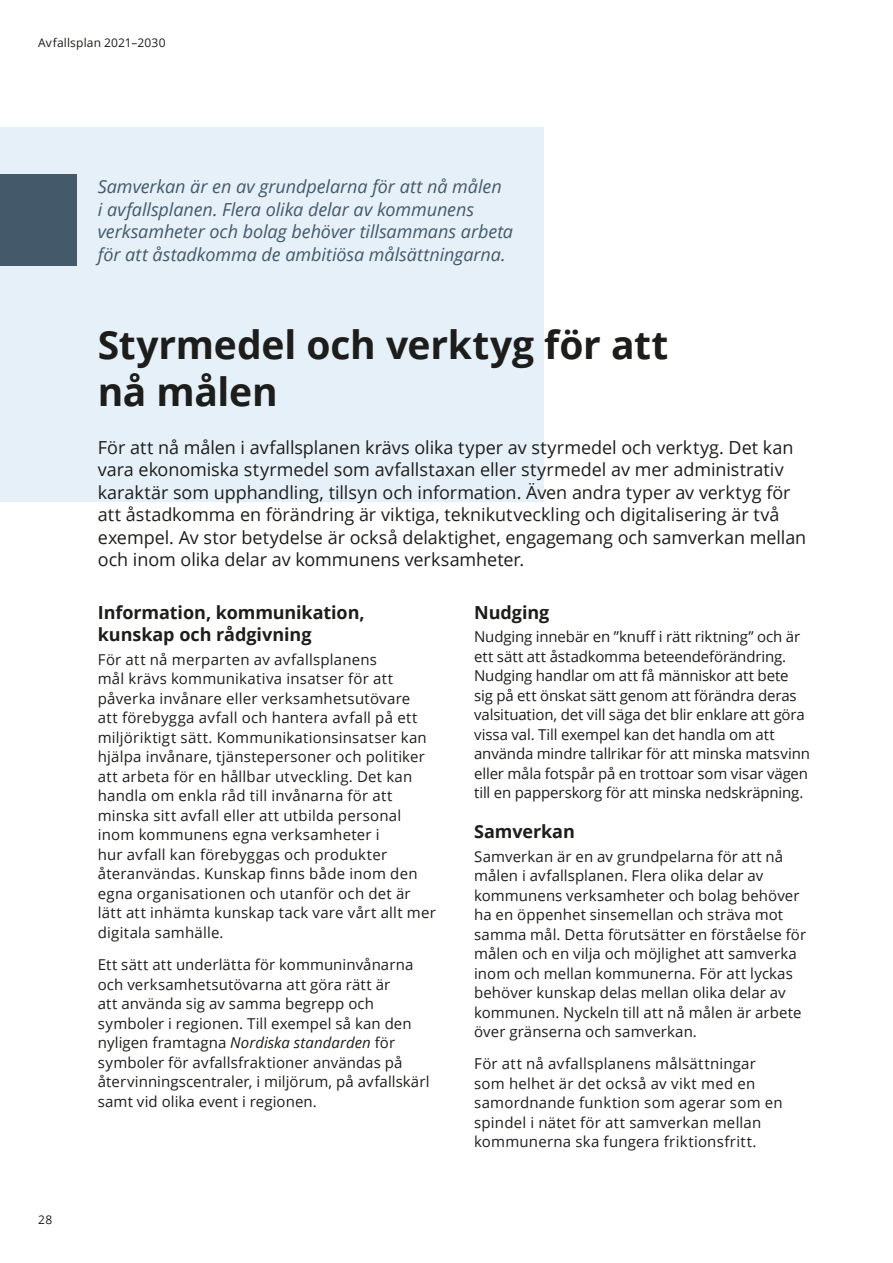
<style>
.page{position:relative;width:893px;height:1263px;background:#fff}
.page>*{position:absolute;margin:0;border:0;box-sizing:border-box;transform-origin:0 0}
.t1{font:700 39px/46.8px "Open Sans";letter-spacing:-.005em;color:#1d1d1b}
.t2{font:18px/22.5px "Open Sans";letter-spacing:-.005em;color:#1d1d1b}
.t3{font:italic 18px/22.5px "Open Sans";letter-spacing:-.005em;color:#44596a}
.t4{font:700 18px/22.5px "Open Sans";letter-spacing:-.005em;color:#1d1d1b}
.t5{font:15px/19.5px "Open Sans";letter-spacing:.01em;color:#1d1d1b}
.t6{font:15px/19.5px "Open Sans";letter-spacing:-.01em;color:#1d1d1b}
.t7{font:12px "Open Sans";letter-spacing:.015em;color:#1d1d1b}
.s1{font-style:italic}
</style>
<div class="page">
<div style="left:0;top:128px;width:543px;height:374px;background:#e6f0f8"></div>
<div style="left:0;top:174px;width:77px;height:92px;background:#44596a"></div>
<p class="t7" style="left:38px;top:34px;width:129px">Avfallsplan 2021–2030</p>
<p class="t3" style="left:98px;top:175px;width:417px">Samverkan är en av grundpelarna för att nå målen<br>i avfallsplanen. Flera olika delar av kommunens verksamheter och bolag behöver tillsammans arbeta för att åstadkomma de ambitiösa målsättningarna.</p>
<p class="t7" style="left:38px;top:1212px;width:15px">28</p>
<h1 class="t1" style="left:98px;top:320px;width:572px">Styrmedel och verktyg för att nå målen</h1>
<p class="t2" style="left:98px;top:436px;width:710px">För att nå målen i avfallsplanen krävs olika typer av styrmedel och verktyg. Det kan vara ekonomiska styrmedel som avfallstaxan eller styrmedel av mer administrativ karaktär som upphandling, tillsyn och information. Även andra typer av verktyg för att åstadkomma en förändring är viktiga, teknikutveckling och digitalisering är två exempel. Av stor betydelse är också delaktighet, engagemang och samverkan mellan och inom olika delar av kommunens verksamheter.</p>
<p class="t4" style="left:98px;top:600px;width:269px">Information, kommunikation, kunskap och rådgivning</p>
<p class="t5" style="left:98px;top:649px;width:340px">För att nå merparten av avfallsplanens<br>mål krävs kommunikativa insatser för att påverka invånare eller verksamhetsutövare<br>att förebygga avfall och hantera avfall på ett miljöriktigt sätt. Kommunikationsinsatser kan hjälpa invånare, tjänstepersoner och politiker att arbeta för en hållbar utveckling. Det kan handla om enkla råd till invånarna för att minska sitt avfall eller att utbilda personal inom kommunens egna verksamheter i<br>hur avfall kan förebyggas och produkter återanvändas. Kunskap finns både inom den egna organisationen och utanför och det är lätt att inhämta kunskap tack vare vårt allt mer digitala samhälle.</p>
<p class="t5" style="left:98px;top:954px;width:333px">Ett sätt att underlätta för kommuninvånarna och verksamhetsutövarna att göra rätt är<br>att använda sig av samma begrepp och symboler i regionen. Till exempel så kan den nyligen framtagna <span class="s1">Nordiska standarden</span> för symboler för avfallsfraktioner användas på återvinningscentraler, i miljörum, på avfallskärl samt vid olika event i regionen.</p>
<p class="t4" style="left:474px;top:600px;width:77px">Nudging</p>
<p class="t6" style="left:474px;top:627px;width:337px">Nudging innebär en ”knuff i rätt riktning” och är ett sätt att åstadkomma beteendeförändring.<br>Nudging handlar om att få människor att bete sig på ett önskat sätt genom att förändra deras valsituation, det vill säga det blir enklare att göra vissa val. Till exempel kan det handla om att använda mindre tallrikar för att minska matsvinn eller måla fotspår på en trottoar som visar vägen till en papperskorg för att minska nedskräpning.</p>
<p class="t4" style="left:474px;top:820px;width:102px">Samverkan</p>
<p class="t5" style="left:474px;top:846px;width:333px">Samverkan är en av grundpelarna för att nå målen i avfallsplanen. Flera olika delar av kommunens verksamheter och bolag behöver ha en öppenhet sinsemellan och sträva mot samma mål. Detta förutsätter en förståelse för målen och en vilja och möjlighet att samverka inom och mellan kommunerna. För att lyckas behöver kunskap delas mellan olika delar av kommunen. Nyckeln till att nå målen är arbete över gränserna och samverkan.</p>
<p class="t5" style="left:474px;top:1054px;width:310px">För att nå avfallsplanens målsättningar som helhet är det också av vikt med en samordnande funktion som agerar som en spindel i nätet för att samverkan mellan kommunerna ska fungera friktionsfritt.</p>
</div>
